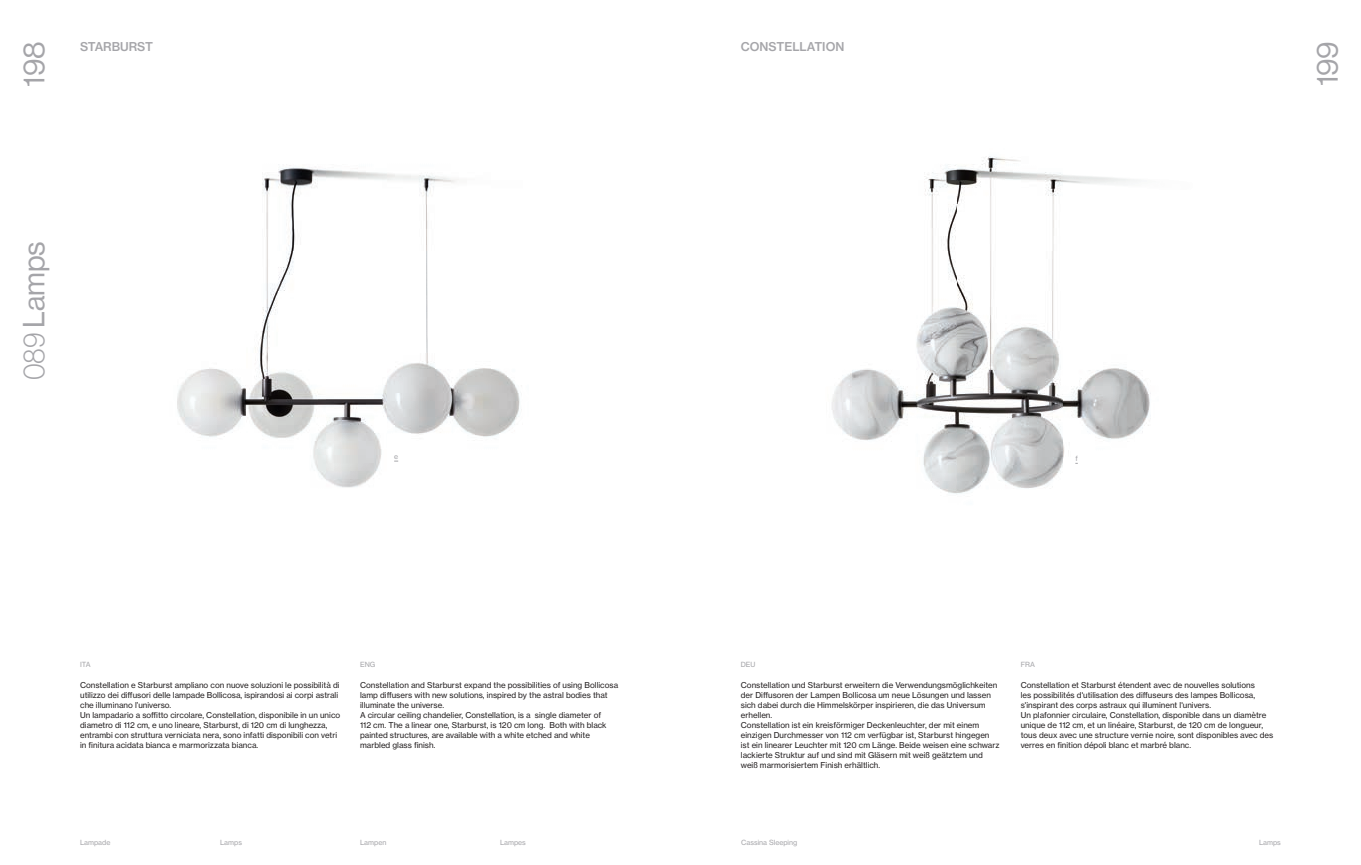
<style>
.page{position:relative;width:1361px;height:865px;background:#fff}
.page>*{position:absolute;margin:0;border:0;box-sizing:border-box;transform-origin:0 0}
.t1{font:30px "Haas Grot Disp 55 Roman";color:#a5a5a9}
.t2{font:500 12px "Haas Grot Text 65";color:#a5a5a9}
.t3{font:8px/10px "Haas Grot Text 55 Roman";color:#231f20}
.t4{font:7px "Haas Grot Text 55 Roman";color:#a5a5a9}
.s1{font-family:"Haas Grot Disp 35";font-weight:100}
</style>
<div class="page">
<img style="left:177px;top:167px;width:345px;height:321px">
<img style="left:832px;top:156px;width:319px;height:338px">
<h2 class="t2" style="left:741px;top:39px;width:105px">CONSTELLATION</h2>
<h2 class="t2" style="left:80px;top:39px;width:75px">STARBURST</h2>
<h1 class="t1" style="left:17px;top:87px;width:47px;rotate:-90deg">198</h1>
<h1 class="t1" style="left:1310px;top:86px;width:47px;rotate:-90deg">199</h1>
<h1 class="t1" style="left:17px;top:380px;width:140px;rotate:-90deg"><span class="s1">089</span> Lamps</h1>
<p class="t4" style="left:394px;top:452px;width:6px">e</p>
<p class="t4" style="left:1075px;top:454px;width:4px">f</p>
<p class="t4" style="left:80px;top:660px;width:12px">ITA</p>
<p class="t4" style="left:360px;top:660px;width:17px">ENG</p>
<p class="t3" style="left:80px;top:680px;width:261px">Constellation e Starburst ampliano con nuove soluzioni le possibilità di utilizzo dei diffusori delle lampade Bollicosa, ispirandosi ai corpi astrali che illuminano l’universo.<br>Un lampadario a soffitto circolare, Constellation, disponibile in un unico diametro di 112 cm, e uno lineare, Starburst, di 120 cm di lunghezza, entrambi con struttura verniciata nera, sono infatti disponibili con vetri in finitura acidata bianca e marmorizzata bianca.</p>
<p class="t3" style="left:360px;top:680px;width:260px">Constellation and Starburst expand the possibilities of using Bollicosa lamp diffusers with new solutions, inspired by the astral bodies that illuminate the universe.<br>A circular ceiling chandelier, Constellation, is a single diameter of<br>112 cm. The a linear one, Starburst, is 120 cm long. Both with black painted structures, are available with a white etched and white marbled glass finish.</p>
<p class="t4" style="left:80px;top:838px;width:32px">Lampade</p>
<p class="t4" style="left:220px;top:838px;width:23px">Lamps</p>
<p class="t4" style="left:360px;top:838px;width:28px">Lampen</p>
<p class="t4" style="left:500px;top:838px;width:27px">Lampes</p>
<p class="t4" style="left:741px;top:660px;width:16px">DEU</p>
<p class="t4" style="left:1021px;top:660px;width:16px">FRA</p>
<p class="t3" style="left:741px;top:680px;width:260px">Constellation und Starburst erweitern die Verwendungsmöglichkeiten der Diffusoren der Lampen Bollicosa um neue Lösungen und lassen sich dabei durch die Himmelskörper inspirieren, die das Universum erhellen.<br>Constellation ist ein kreisförmiger Deckenleuchter, der mit einem einzigen Durchmesser von 112 cm verfügbar ist, Starburst hingegen ist ein linearer Leuchter mit 120 cm Länge. Beide weisen eine schwarz lackierte Struktur auf und sind mit Gläsern mit weiß geätztem und weiß marmorisiertem Finish erhältlich.</p>
<p class="t3" style="left:1021px;top:680px;width:254px">Constellation et Starburst étendent avec de nouvelles solutions<br>les possibilités d'utilisation des diffuseurs des lampes Bollicosa, s'inspirant des corps astraux qui illuminent l'univers.<br>Un plafonnier circulaire, Constellation, disponible dans un diamètre unique de 112 cm, et un linéaire, Starburst, de 120 cm de longueur, tous deux avec une structure vernie noire, sont disponibles avec des verres en finition dépoli blanc et marbré blanc.</p>
<p class="t4" style="left:741px;top:838px;width:58px">Cassina Sleeping</p>
<p class="t4" style="left:1259px;top:838px;width:23px">Lamps</p>
</div>
